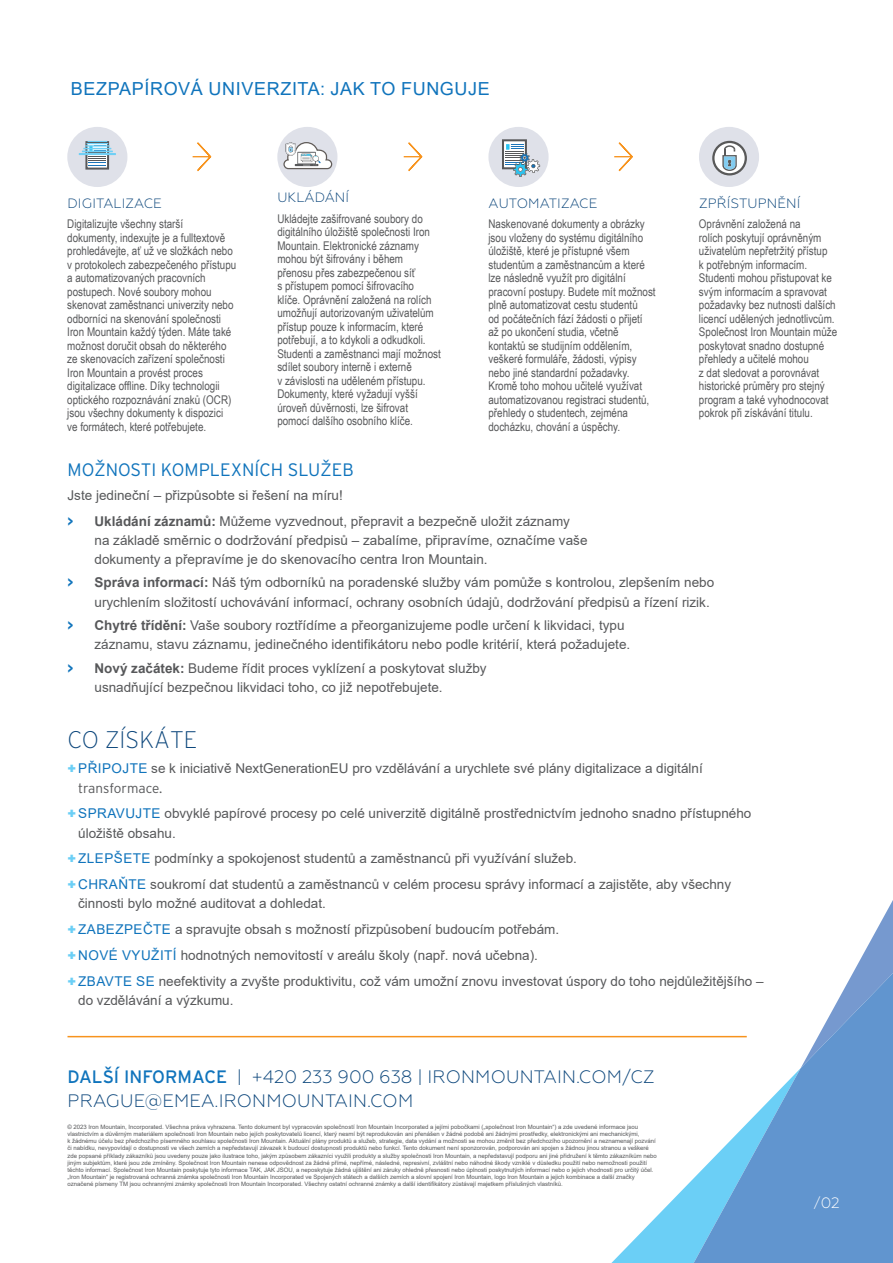
<style>
.page{position:relative;width:893px;height:1263px;background:#fff}
.page>*{position:absolute;margin:0;border:0;box-sizing:border-box;transform-origin:0 0}
.t1{font:200 24px "Interstate";color:#0d477c}
.t2{font:300 18px/24.5px "Geometria";letter-spacing:.01em;color:#0d477c}
.t3{font:18px "Arial";letter-spacing:.035em;color:#1074bc}
.t4{font:300 18px "Interstate";color:#1074bc}
.t5{font:300 15px "Geometria";color:#fff}
.t6{font:13.5px/19.2px "Arial";color:#57585a}
.t7{font:300 13.5px "Geometria";letter-spacing:.01em;color:#0d477c}
.t8{font:300 13.5px "Interstate";color:#57585a}
.t9{font:12px/13.5px "Arial Narrow";color:#57585a}
.t10{font:6px/7.2px "Arial";color:#57585a}
.s1{font-family:"Interstate";font-weight:700;color:#1074bc}
.s2{font-weight:700}
.s3{font-family:"Interstate";font-weight:900;color:#6bcff6}
.s4{color:#1074bc}
.s5{font-family:"Interstate";font-weight:400;color:#1074bc}
.s6{font-size:13.5px}
</style>
<div class="page">
<svg style="left:611px;top:900px;width:282px;height:363px"></svg>
<svg style="left:694px;top:973px;width:199px;height:290px;fill:#6195cf"></svg>
<svg style="left:403px;top:142px;width:20px;height:30px"></svg>
<svg style="left:614px;top:142px;width:19px;height:30px"></svg>
<svg style="left:192px;top:142px;width:20px;height:30px"></svg>
<div style="left:67px;top:127px;width:60px;height:60px;background:#dfe1e9;border-radius:50%"></div>
<div style="left:86px;top:142px;width:22px;height:27px;background:#fff"></div>
<div style="left:85px;top:141px;width:24px;height:29px;border:2px solid #57585a"></div>
<svg style="left:83px;top:141px;width:28px;height:25px"></svg>
<hr style="left:82px;top:151px;width:31px;height:1px;background:#6ecff5">
<hr style="left:79px;top:153px;width:37px;height:2px;background:#6ecff5">
<div style="left:277px;top:127px;width:60px;height:60px;background:#dfe1e9;border-radius:50%"></div>
<svg style="left:283px;top:142px;width:50px;height:28px"></svg>
<div style="left:488px;top:127px;width:61px;height:60px;background:#dfe1e9;border-radius:50%"></div>
<div style="left:503px;top:140px;width:23px;height:28px;background:#fff"></div>
<div style="left:502px;top:139px;width:25px;height:30px;border:2px solid #57585a"></div>
<svg style="left:505px;top:143px;width:35px;height:34px"></svg>
<div style="left:699px;top:127px;width:60px;height:60px;background:#dfe1e9;border-radius:50%"></div>
<svg style="left:713px;top:142px;width:33px;height:32px"></svg>
<div style="left:712px;top:141px;width:35px;height:34px;border:2px solid #595959;border-radius:50%"></div>
<svg style="left:722px;top:145px;width:15px;height:26px"></svg>
<hr style="left:68px;top:1036px;width:679px;height:1px;background:#f7931d">
<h2 class="t3" style="left:71px;top:76px;width:420px">BEZPAPÍROVÁ UNIVERZITA: JAK TO FUNGUJE</h2>
<p class="t7" style="left:67px;top:196px;width:96px">DIGITALIZACE</p>
<p class="t9" style="left:67px;top:217px;width:171px">Digitalizujte všechny starší dokumenty, indexujte je a fulltextově prohledávejte, ať už ve složkách nebo v protokolech zabezpečeného přístupu a automatizovaných pracovních postupech. Nové soubory mohou skenovat zaměstnanci univerzity nebo odborníci na skenování společnosti Iron Mountain každý týden. Máte také možnost doručit obsah do některého ze skenovacích zařízení společnosti Iron Mountain a provést proces digitalizace offline. Díky technologii optického rozpoznávání znaků (OCR) jsou všechny dokumenty k dispozici ve formátech, které potřebujete.</p>
<p class="t7" style="left:277px;top:190px;width:73px">UKLÁDÁNÍ</p>
<p class="t9" style="left:277px;top:211px;width:165px">Ukládejte zašifrované soubory do digitálního úložiště společnosti Iron Mountain. Elektronické záznamy mohou být šifrovány i během přenosu přes zabezpečenou síť<br>s přístupem pomocí šifrovacího<br>klíče. Oprávnění založená na rolích umožňují autorizovaným uživatelům přístup pouze k informacím, které potřebují, a to kdykoli a odkudkoli.<br>Studenti a zaměstnanci mají možnost sdílet soubory interně i externě<br>v závislosti na uděleném přístupu.<br>Dokumenty, které vyžadují vyšší úroveň důvěrnosti, lze šifrovat pomocí dalšího osobního klíče.</p>
<p class="t7" style="left:488px;top:196px;width:110px">AUTOMATIZACE</p>
<p class="t9" style="left:488px;top:217px;width:169px">Naskenované dokumenty a obrázky jsou vloženy do systému digitálního úložiště, které je přístupné všem studentům a zaměstnancům a které lze následně využít pro digitální pracovní postupy. Budete mít možnost plně automatizovat cestu studentů<br>od počátečních fází žádosti o přijetí až po ukončení studia, včetně kontaktů se studijním oddělením, veškeré formuláře, žádosti, výpisy nebo jiné standardní požadavky.<br>Kromě toho mohou učitelé využívat automatizovanou registraci studentů, přehledy o studentech, zejména docházku, chování a úspěchy.</p>
<p class="t7" style="left:699px;top:196px;width:103px">ZPŘÍSTUPNĚNÍ</p>
<p class="t9" style="left:699px;top:217px;width:140px">Oprávnění založená na<br>rolích poskytují oprávněným uživatelům nepřetržitý přístup<br>k potřebným informacím.<br>Studenti mohou přistupovat ke svým informacím a spravovat požadavky bez nutnosti dalších licencí udělených jednotlivcům.<br>Společnost Iron Mountain může poskytovat snadno dostupné přehledy a učitelé mohou<br>z dat sledovat a porovnávat historické průměry pro stejný program a také vyhodnocovat pokrok při získávání titulu.</p>
<h2 class="t4" style="left:68px;top:460px;width:288px">MOŽNOSTI KOMPLEXNÍCH SLUŽEB</h2>
<p class="t6" style="left:68px;top:482px;width:504px;line-height:25.8px">Jste jedineční – přizpůsobte si řešení na míru!<br><span class="s1">&gt;</span> <span class="s2">Ukládání záznamů:</span> Můžeme vyzvednout, přepravit a bezpečně uložit záznamy</p>
<p class="t6" style="left:94px;top:530px;width:494px">na základě směrnic o dodržování předpisů – zabalíme, připravíme, označíme vaše dokumenty a přepravíme je do skenovacího centra Iron Mountain.</p>
<p class="t6" style="left:94px;top:573px;width:621px;text-indent:-27px"><span class="s1">&gt;</span> <span class="s2">Správa informací:</span> Náš tým odborníků na poradenské služby vám pomůže s kontrolou, zlepšením nebo urychlením složitostí uchovávání informací, ochrany osobních údajů, dodržování předpisů a řízení rizik.</p>
<p class="t6" style="left:94px;top:616px;width:537px;text-indent:-27px"><span class="s1">&gt;</span> <span class="s2">Chytré třídění:</span> Vaše soubory roztřídíme a přeorganizujeme podle určení k likvidaci, typu záznamu, stavu záznamu, jedinečného identifikátoru nebo podle kritérií, která požadujete.</p>
<p class="t6" style="left:94px;top:658px;width:394px;text-indent:-27px"><span class="s1">&gt;</span> <span class="s2">Nový začátek:</span> Budeme řídit proces vyklízení a poskytovat služby usnadňující bezpečnou likvidaci toho, co již nepotřebujete.</p>
<h1 class="t1" style="left:68px;top:724px;width:131px">CO ZÍSKÁTE</h1>
<p class="t6" style="left:68px;top:759px;width:637px"><span class="s3">+</span><span class="s4">PŘIPOJTE</span> se k iniciativě NextGenerationEU pro vzdělávání a urychlete své plány digitalizace a digitální</p>
<p class="t8" style="left:78px;top:780px;width:86px">transformace.</p>
<p class="t6" style="left:78px;top:804px;width:675px;text-indent:-11px"><span class="s3">+</span><span class="s4">SPRAVUJTE</span> obvyklé papírové procesy po celé univerzitě digitálně prostřednictvím jednoho snadno přístupného úložiště obsahu.</p>
<p class="t6" style="left:68px;top:846px;width:665px;line-height:26px"><span class="s3">+</span><span class="s4">ZLEPŠETE</span> podmínky a spokojenost studentů a zaměstnanců při využívání služeb.<br><span class="s3">+</span> <span class="s4">CHRAŇTE</span> soukromí dat studentů a zaměstnanců v celém procesu správy informací a zajistěte, aby všechny</p>
<p class="t6" style="left:68px;top:891px;width:698px;line-height:25.8px;text-indent:11px">činnosti bylo možné auditovat a dohledat.<br><span class="s3">+</span><span class="s4">ZABEZPEČTE</span> a spravujte obsah s možností přizpůsobení budoucím potřebám.<br><span class="s3">+</span> <span class="s4">NOVÉ VYUŽITÍ</span> hodnotných nemovitostí v areálu školy (např. nová učebna).<br><span class="s3">+</span><span class="s4">ZBAVTE SE</span> neefektivity a zvyšte produktivitu, což vám umožní znovu investovat úspory do toho nejdůležitějšího –</p>
<p class="t6" style="left:78px;top:991px;width:157px">do vzdělávání a výzkumu.</p>
<h2 class="t2" style="left:68px;top:1064px;width:589px"><span class="s5">DALŠÍ INFORMACE</span> | +420 233 900 638 | IRONMOUNTAIN.COM/CZ<br>PRAGUE@EMEA.IRONMOUNTAIN.COM</h2>
<p class="t10" style="left:68px;top:1123px;width:591px">© 2023 Iron Mountain, Incorporated. Všechna práva vyhrazena. Tento dokument byl vypracován společností Iron Mountain Incorporated a jejími pobočkami („společnost Iron Mountain“) a zde uvedené informace jsou vlastnictvím a důvěrným materiálem společnosti Iron Mountain nebo jejích poskytovatelů licencí, který nesmí být reprodukován ani přenášen v žádné podobě ani žádnými prostředky, elektronickými ani mechanickými,<br>k žádnému účelu bez předchozího písemného souhlasu společnosti Iron Mountain. Aktuální plány produktů a služeb, strategie, data vydání a možnosti se mohou změnit bez předchozího upozornění a neznamenají pozvání či nabídku, nevypovídají o dostupnosti ve všech zemích a nepředstavují závazek k budoucí dostupnosti produktů nebo funkcí. Tento dokument není sponzorován, podporován ani spojen s žádnou jinou stranou a veškeré zde popsané příklady zákazníků jsou uvedeny pouze jako ilustrace toho, jakým způsobem zákazníci využili produkty a služby společnosti Iron Mountain, a nepředstavují podporu ani jiné přidružení k těmto zákazníkům nebo jiným subjektům, které jsou zde zmíněny. Společnost Iron Mountain nenese odpovědnost za žádné přímé, nepřímé, následné, represivní, zvláštní nebo náhodné škody vzniklé v důsledku použití nebo nemožnosti použití těchto informací. Společnost Iron Mountain poskytuje tyto informace TAK, JAK JSOU, a neposkytuje žádná ujištění ani záruky ohledně přesnosti nebo úplnosti poskytnutých informací nebo o jejich vhodnosti pro určitý účel. „Iron Mountain“ je registrovaná ochranná známka společnosti Iron Mountain Incorporated ve Spojených státech a dalších zemích a slovní spojení Iron Mountain, logo Iron Mountain a jejich kombinace a další značky označené písmeny TM jsou ochrannými známky společnosti Iron Mountain Incorporated. Všechny ostatní ochranné známky a další identifikátory zůstávají majetkem příslušných vlastníků.</p>
<p class="t5" style="left:814px;top:1194px;width:27px"><span class="s6">/</span>02</p>
</div>
